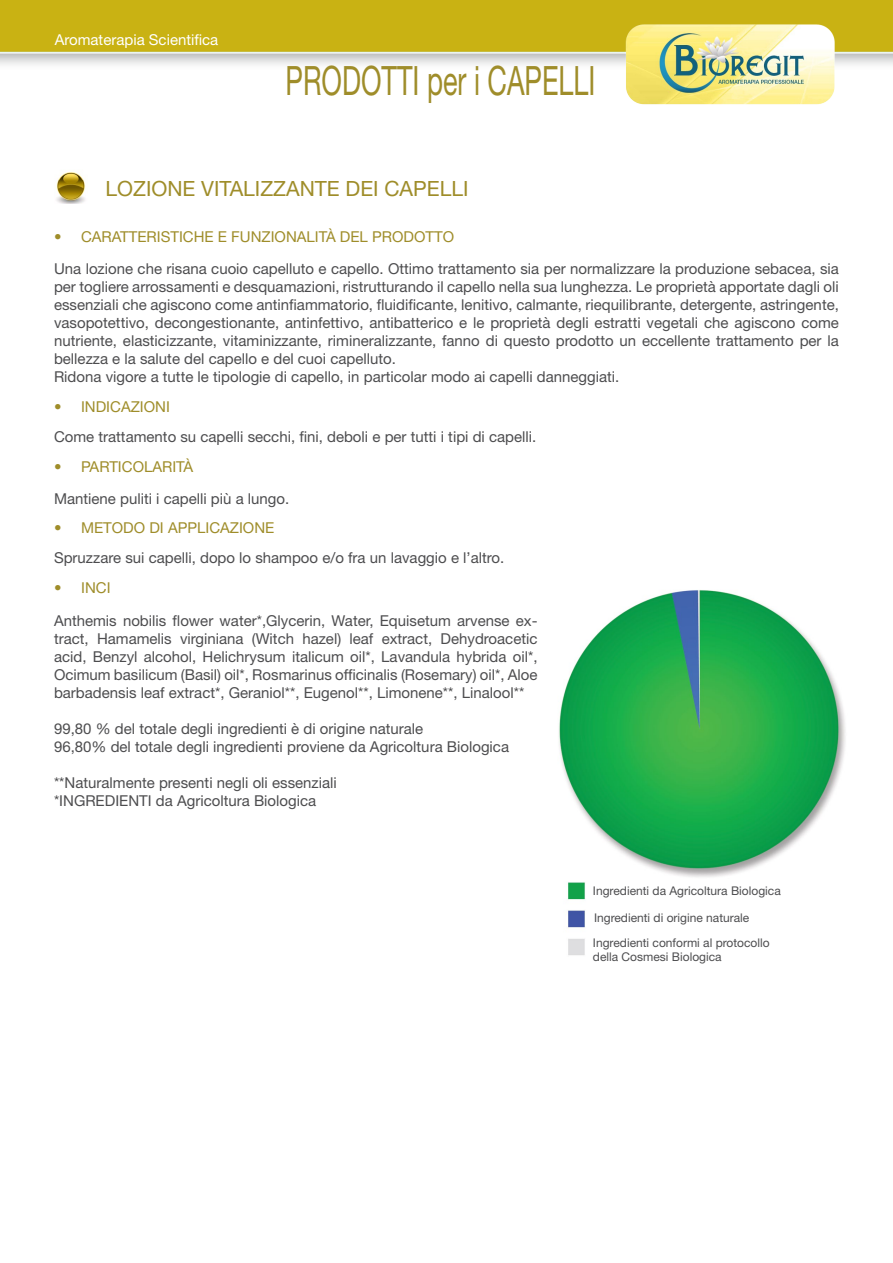
<style>
.page{position:relative;width:893px;height:1263px;background:#fff}
.page>*{position:absolute;margin:0;border:0;box-sizing:border-box;transform-origin:0 0}
.t1{font:40.5px "Helvetica Neue LT Std";color:#9f8d2a;scale:.67 1}
.t2{font:21px "Helvetica Neue LT Std";color:#9f8d2a}
.t3{font:15px/18px "Helvetica Neue LT Std";color:#4d4d4f}
.t4{font:15px "Helvetica Neue LT Std";color:#9f8d2a}
.t5{font:15px "Helvetica Neue LT Std";color:#fff}
.t6{font:12px/24.6px "Helvetica Neue LT Std";color:#4d4d4f}
</style>
<div class="page">
<img style="left:0;top:0;width:893px;height:65px">
<img style="left:616px;top:13px;width:255px;height:92px">
<img style="left:56px;top:172px;width:30px;height:32px">
<img style="left:559px;top:590px;width:286px;height:365px">
<p class="t5" style="left:55px;top:31px;width:165px">Aromaterapia Scientifica</p>
<h1 class="t1" style="left:285px;top:56px;width:464px">PRODOTTI per i CAPELLI</h1>
<h2 class="t2" style="left:106px;top:176px;width:364px">LOZIONE VITALIZZANTE DEI CAPELLI</h2>
<p class="t4" style="left:54px;top:228px;width:402px">• CARATTERISTICHE E FUNZIONALITÀ DEL PRODOTTO</p>
<p class="t3" style="left:54px;top:260px;width:786px">Una lozione che risana cuoio capelluto e capello. Ottimo trattamento sia per normalizzare la produzione sebacea, sia per togliere arrossamenti e desquamazioni, ristrutturando il capello nella sua lunghezza. Le proprietà apportate dagli oli essenziali che agiscono come antinfiammatorio, fluidificante, lenitivo, calmante, riequilibrante, detergente, astringente, vasopotettivo, decongestionante, antinfettivo, antibatterico e le proprietà degli estratti vegetali che agiscono come nutriente, elasticizzante, vitaminizzante, rimineralizzante, fanno di questo prodotto un eccellente trattamento per la bellezza e la salute del capello e del cuoi capelluto.<br>Ridona vigore a tutte le tipologie di capello, in particolar modo ai capelli danneggiati.</p>
<p class="t4" style="left:54px;top:397px;width:117px">• INDICAZIONI</p>
<p class="t3" style="left:54px;top:427px;width:484px">Come trattamento su capelli secchi, fini, deboli e per tutti i tipi di capelli.</p>
<p class="t4" style="left:54px;top:458px;width:141px">• PARTICOLARITÀ</p>
<p class="t3" style="left:54px;top:489px;width:237px">Mantiene puliti i capelli più a lungo.</p>
<p class="t4" style="left:54px;top:519px;width:222px">• METODO DI APPLICAZIONE</p>
<p class="t3" style="left:54px;top:549px;width:452px">Spruzzare sui capelli, dopo lo shampoo e/o fra un lavaggio e l’altro.</p>
<p class="t4" style="left:54px;top:579px;width:58px">• INCI</p>
<p class="t3" style="left:54px;top:611px;width:485px;text-align:justify">Anthemis nobilis flower water*,Glycerin, Water, Equisetum arvense ex&shy;tract, Hamamelis virginiana (Witch hazel) leaf extract, Dehydroacetic acid, Benzyl alcohol, Helichrysum italicum oil*, Lavandula hybrida oil*, Ocimum basilicum (Basil) oil*, Rosmarinus officinalis (Rosemary) oil*, Aloe barbadensis leaf extract*, Geraniol**, Eugenol**, Limonene**, Linalool**</p>
<p class="t3" style="left:54px;top:719px;width:457px">99,80 % del totale degli ingredienti è di origine naturale<br>96,80% del totale degli ingredienti proviene da Agricoltura Biologica</p>
<p class="t3" style="left:54px;top:773px;width:284px">**Naturalmente presenti negli oli essenziali *INGREDIENTI da Agricoltura Biologica</p>
<p class="t6" style="left:593px;top:879px;width:189px">Ingredienti da Agricoltura Biologica</p>
<p class="t6" style="left:593px;top:905px;width:178px">Ingredienti di origine naturale<br>Ingredienti conformi al protocollo</p>
<p class="t6" style="left:593px;top:944px;width:130px">della Cosmesi Biologica</p>
</div>
